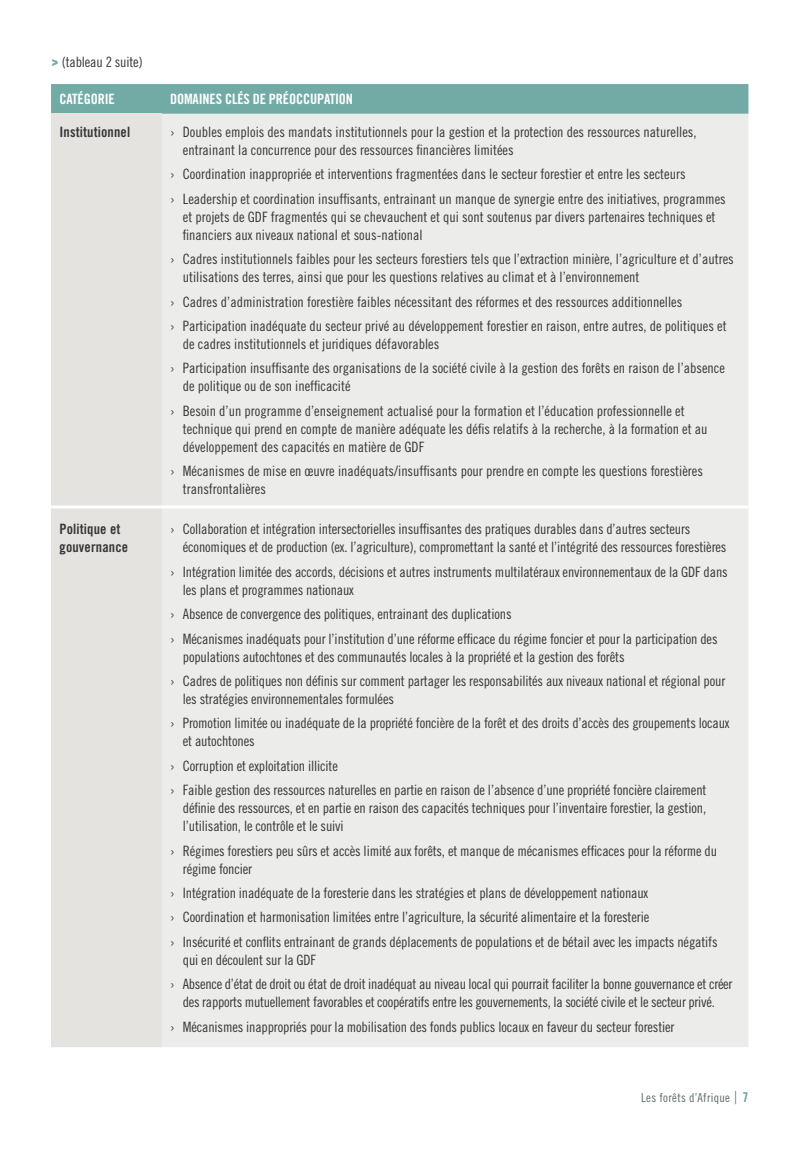
<style>
.page{position:relative;width:808px;height:1149px;background:#fff}
.page>*{position:absolute;margin:0;border:0;box-sizing:border-box;transform-origin:0 0}
.t1{font:14.25px/24.5px "Trade Gothic LT Std Cn 18";letter-spacing:-.01em;color:#373636}
.t2{font:14.25px "Trade Gothic LT Std Bd Cn 20";letter-spacing:-.01em;color:#fff}
.t3{font:14.25px/18px "Trade Gothic LT Std Bd Cn 20";letter-spacing:.01em;color:#373636}
.t4{font:12.3px "Trade Gothic LT Std Cn 18";letter-spacing:.025em;color:#5d6b64}
.s1{font-size:18px}
.s2{font-family:"Trade Gothic LT Std Bd Cn 20";font-size:13.5px;color:#6b9f9c}
</style>
<div class="page">
<div style="left:51px;top:84px;width:697px;height:30px;background:#72aaa6"></div>
<div style="left:51px;top:114px;width:111px;height:393px;background:#e4e3e0"></div>
<div style="left:162px;top:114px;width:586px;height:932px;background:#ececea"></div>
<div style="left:51px;top:507px;width:111px;height:541px;background:#e4e3e0"></div>
<hr style="left:51px;top:1046px;width:111px;height:3px;background:#fff">
<hr style="left:162px;top:505px;width:586px;height:3px;background:#fff">
<hr style="left:51px;top:505px;width:111px;height:3px;background:#fff">
<p class="t1" style="left:62px;top:50px;width:82px">(tableau 2 suite)</p>
<p class="t2" style="left:60px;top:90px;width:57px">CATÉGORIE</p>
<p class="t2" style="left:170px;top:90px;width:184px">DOMAINES CLÉS DE PRÉOCCUPATION</p>
<p class="t3" style="left:60px;top:123px;width:72px">Institutionnel</p>
<p class="t1" style="left:183px;top:123px;width:515px;line-height:18px;text-indent:-13px">› Doubles emplois des mandats institutionnels pour la gestion et la protection des ressources naturelles, entrainant la concurrence pour des ressources financières limitées</p>
<p class="t1" style="left:170px;top:162px;width:557px">› Coordination inappropriée et interventions fragmentées dans le secteur forestier et entre les secteurs<br>› Leadership et coordination insuffisants, entrainant un manque de synergie entre des initiatives, programmes</p>
<p class="t1" style="left:183px;top:207px;width:534px;line-height:18px">et projets de GDF fragmentés qui se chevauchent et qui sont soutenus par divers partenaires techniques et financiers aux niveaux national et sous-national</p>
<p class="t1" style="left:183px;top:250px;width:552px;line-height:18px;text-indent:-13px">› Cadres institutionnels faibles pour les secteurs forestiers tels que l’extraction minière, l’agriculture et d’autres utilisations des terres, ainsi que pour les questions relatives au climat et à l’environnement</p>
<p class="t1" style="left:170px;top:289px;width:558px">› Cadres d’administration forestière faibles nécessitant des réformes et des ressources additionnelles<br>› Participation inadéquate du secteur privé au développement forestier en raison, entre autres, de politiques et</p>
<p class="t1" style="left:170px;top:331px;width:556px;text-indent:13px">de cadres institutionnels et juridiques défavorables<br>› Participation insuffisante des organisations de la société civile à la gestion des forêts en raison de l’absence</p>
<p class="t1" style="left:170px;top:374px;width:516px;text-indent:13px">de politique ou de son inefficacité<br>› Besoin d’un programme d’enseignement actualisé pour la formation et l’éducation professionnelle et</p>
<p class="t1" style="left:183px;top:419px;width:526px;line-height:18px">technique qui prend en compte de manière adéquate les défis relatifs à la recherche, à la formation et au développement des capacités en matière de GDF</p>
<p class="t1" style="left:183px;top:462px;width:522px;line-height:18px;text-indent:-13px">› Mécanismes de mise en œuvre inadéquats/insuffisants pour prendre en compte les questions forestières transfrontalières</p>
<p class="t3" style="left:60px;top:520px;width:70px">Politique et gouvernance</p>
<p class="t1" style="left:183px;top:520px;width:545px;line-height:18px;text-indent:-13px">› Collaboration et intégration intersectorielles insuffisantes des pratiques durables dans d’autres secteurs économiques et de production (ex. l’agriculture), compromettant la santé et l’intégrité des ressources forestières</p>
<p class="t1" style="left:183px;top:562px;width:546px;line-height:18px;text-indent:-13px">› Intégration limitée des accords, décisions et autres instruments multilatéraux environnementaux de la GDF dans les plans et programmes nationaux</p>
<p class="t1" style="left:170px;top:601px;width:549px">› Absence de convergence des politiques, entrainant des duplications<br>› Mécanismes inadéquats pour l’institution d’une réforme efficace du régime foncier et pour la participation des</p>
<p class="t1" style="left:170px;top:644px;width:557px;text-indent:13px">populations autochtones et des communautés locales à la propriété et la gestion des forêts<br>› Cadres de politiques non définis sur comment partager les responsabilités aux niveaux national et régional pour</p>
<p class="t1" style="left:170px;top:686px;width:561px;text-indent:13px">les stratégies environnementales formulées<br>› Promotion limitée ou inadéquate de la propriété foncière de la forêt et des droits d’accès des groupements locaux</p>
<p class="t1" style="left:170px;top:728px;width:538px;text-indent:13px">et autochtones<br>› Corruption et exploitation illicite<br>› Faible gestion des ressources naturelles en partie en raison de l’absence d’une propriété foncière clairement</p>
<p class="t1" style="left:183px;top:798px;width:525px;line-height:18px">définie des ressources, et en partie en raison des capacités techniques pour l’inventaire forestier, la gestion, l’utilisation, le contrôle et le suivi</p>
<p class="t1" style="left:183px;top:841px;width:536px;line-height:18px;text-indent:-13px">› Régimes forestiers peu sûrs et accès limité aux forêts, et manque de mécanismes efficaces pour la réforme du régime foncier</p>
<p class="t1" style="left:170px;top:880px;width:549px">› Intégration inadéquate de la foresterie dans les stratégies et plans de développement nationaux<br>› Coordination et harmonisation limitées entre l’agriculture, la sécurité alimentaire et la foresterie<br>› Insécurité et conflits entrainant de grands déplacements de populations et de bétail avec les impacts négatifs</p>
<p class="t1" style="left:170px;top:947px;width:564px;text-indent:13px">qui en découlent sur la GDF<br>› Absence d’état de droit ou état de droit inadéquat au niveau local qui pourrait faciliter la bonne gouvernance et créer</p>
<p class="t1" style="left:170px;top:989px;width:546px;text-indent:13px">des rapports mutuellement favorables et coopératifs entre les gouvernements, la société civile et le secteur privé. › Mécanismes inappropriés pour la mobilisation des fonds publics locaux en faveur du secteur forestier</p>
<p class="t4" style="left:641px;top:1090px;width:109px">Les forêts d’Afrique <span class="s1">|</span> <span class="s2">7</span></p>
</div>
